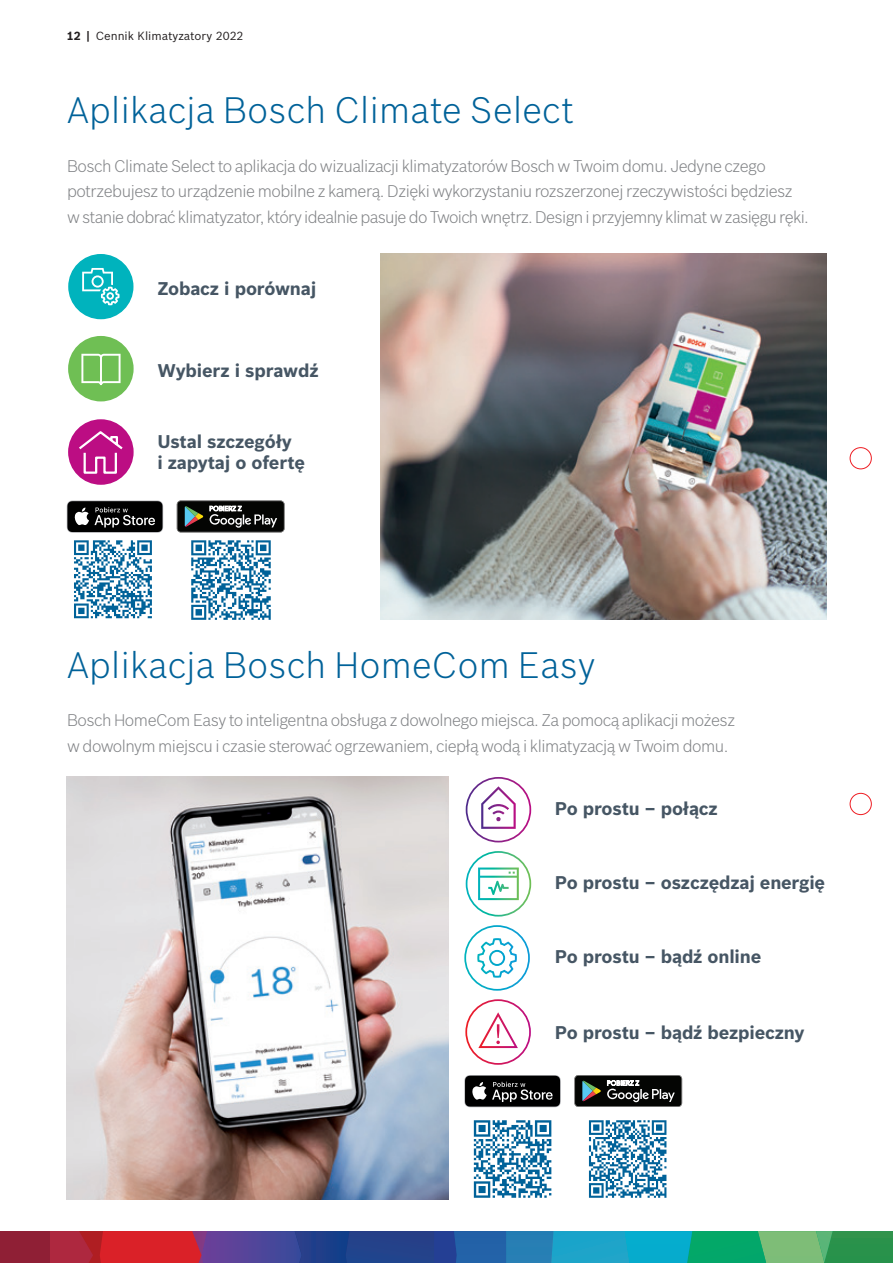
<style>
.page{position:relative;width:893px;height:1263px;background:#fff}
.page>*{position:absolute;margin:0;border:0;box-sizing:border-box;transform-origin:0 0}
._06_--_Head-Black_24{font:300 36px "Bosch Sans";letter-spacing:.01em;color:#006299}
._01_--_Copy_9_4_8_GL{font:700 18px/20.4px "Bosch Sans";letter-spacing:-.01em;color:#465664}
._04_--_Intro_11_6_Gr{font:300 16.5px/25.5px "Bosch Sans";letter-spacing:-.03em;color:#808285}
.t1{font:11.55px "Bosch Sans";color:#231f20}
.s1{font-weight:700}
</style>
<div class="page">
<div style="left:0;top:1231px;width:50px;height:32px;background:#8f1f35"></div>
<svg style="left:50px;top:1231px;width:843px;height:32px;background:#486a81"></svg>
<img style="left:380px;top:254px;width:446px;height:366px">
<svg style="left:74px;top:540px;width:78px;height:78px"></svg>
<svg style="left:191px;top:540px;width:80px;height:80px"></svg>
<img style="left:67px;top:776px;width:382px;height:423px">
<svg style="left:177px;top:500px;width:107px;height:32px;background:#313432"></svg>
<svg style="left:67px;top:500px;width:96px;height:33px;background:#333"></svg>
<div style="left:465px;top:999px;width:66px;height:66px;border:2px solid #fff;border-radius:50%"></div>
<svg style="left:478px;top:1012px;width:40px;height:36px"></svg>
<div style="left:466px;top:777px;width:65px;height:65px;border:2px solid #fff;border-radius:50%"></div>
<svg style="left:481px;top:786px;width:35px;height:43px"></svg>
<div style="left:464px;top:925px;width:66px;height:66px;border:2px solid #fff;border-radius:50%"></div>
<svg style="left:477px;top:938px;width:40px;height:40px"></svg>
<svg style="left:574px;top:1075px;width:108px;height:32px;background:#333633"></svg>
<svg style="left:464px;top:1075px;width:97px;height:32px;background:#2f2f2f"></svg>
<div style="left:466px;top:851px;width:65px;height:65px;border:2px solid #fff;border-radius:50%"></div>
<svg style="left:478px;top:867px;width:41px;height:33px"></svg>
<div style="left:69px;top:420px;width:64px;height:64px;background:#bc0d83;border-radius:50%"></div>
<div style="left:68px;top:419px;width:66px;height:66px;border:2px solid #bc0d83;border-radius:50%"></div>
<div style="left:69px;top:337px;width:64px;height:64px;background:#6fbf54;border-radius:50%"></div>
<div style="left:68px;top:336px;width:66px;height:65px;border:2px solid #6fbf54;border-radius:50%"></div>
<div style="left:69px;top:255px;width:64px;height:63px;background:#00b3bd;border-radius:50%"></div>
<div style="left:68px;top:254px;width:65px;height:65px;border:2px solid #00b3bd;border-radius:50%"></div>
<svg style="left:82px;top:268px;width:38px;height:37px"></svg>
<svg style="left:81px;top:354px;width:40px;height:31px"></svg>
<svg style="left:76px;top:429px;width:49px;height:46px"></svg>
<svg style="left:474px;top:1120px;width:77px;height:78px"></svg>
<svg style="left:589px;top:1120px;width:77px;height:78px"></svg>
<div style="left:850px;top:447px;width:22px;height:22px;border:1px solid #ee1d23;border-radius:50%"></div>
<div style="left:850px;top:793px;width:22px;height:22px;border:1px solid #ee1d23;border-radius:50%"></div>
<p class="t1" style="left:67px;top:27px;width:178px"><span class="s1">12 |</span> Cennik Klimatyzatory 2022</p>
<p class="_06_--_Head-Black_24" style="left:67px;top:85px;width:508px">Aplikacja Bosch Climate Select</p>
<p class="_04_--_Intro_11_6_Gr" style="left:67px;top:152px;width:743px">Bosch Climate Select to aplikacja do wizualizacji klimatyzatorów Bosch w Twoim domu. Jedyne czego potrzebujesz to urządzenie mobilne z kamerą. Dzięki wykorzystaniu rozszerzonej rzeczywistości będziesz w stanie dobrać klimatyzator, który idealnie pasuje do Twoich wnętrz. Design i przyjemny klimat w zasięgu ręki.</p>
<p class="_01_--_Copy_9_4_8_GL" style="left:157px;top:277px;width:160px">Zobacz i porównaj</p>
<p class="_01_--_Copy_9_4_8_GL" style="left:157px;top:359px;width:163px">Wybierz i sprawdź</p>
<p class="_01_--_Copy_9_4_8_GL" style="left:157px;top:430px;width:149px">Ustal szczegóły<br>i zapytaj o ofertę</p>
<p class="_06_--_Head-Black_24" style="left:67px;top:639px;width:530px">Aplikacja Bosch HomeCom Easy</p>
<p class="_04_--_Intro_11_6_Gr" style="left:67px;top:707px;width:670px">Bosch HomeCom Easy to inteligentna obsługa z dowolnego miejsca. Za pomocą aplikacji możesz w dowolnym miejscu i czasie sterować ogrzewaniem, ciepłą wodą i klimatyzacją w Twoim domu.</p>
<p class="_01_--_Copy_9_4_8_GL" style="left:555px;top:798px;width:164px">Po prostu – połącz</p>
<p class="_01_--_Copy_9_4_8_GL" style="left:555px;top:871px;width:272px">Po prostu – oszczędzaj energię</p>
<p class="_01_--_Copy_9_4_8_GL" style="left:555px;top:945px;width:208px">Po prostu – bądź online</p>
<p class="_01_--_Copy_9_4_8_GL" style="left:555px;top:1021px;width:251px">Po prostu – bądź bezpieczny</p>
</div>
